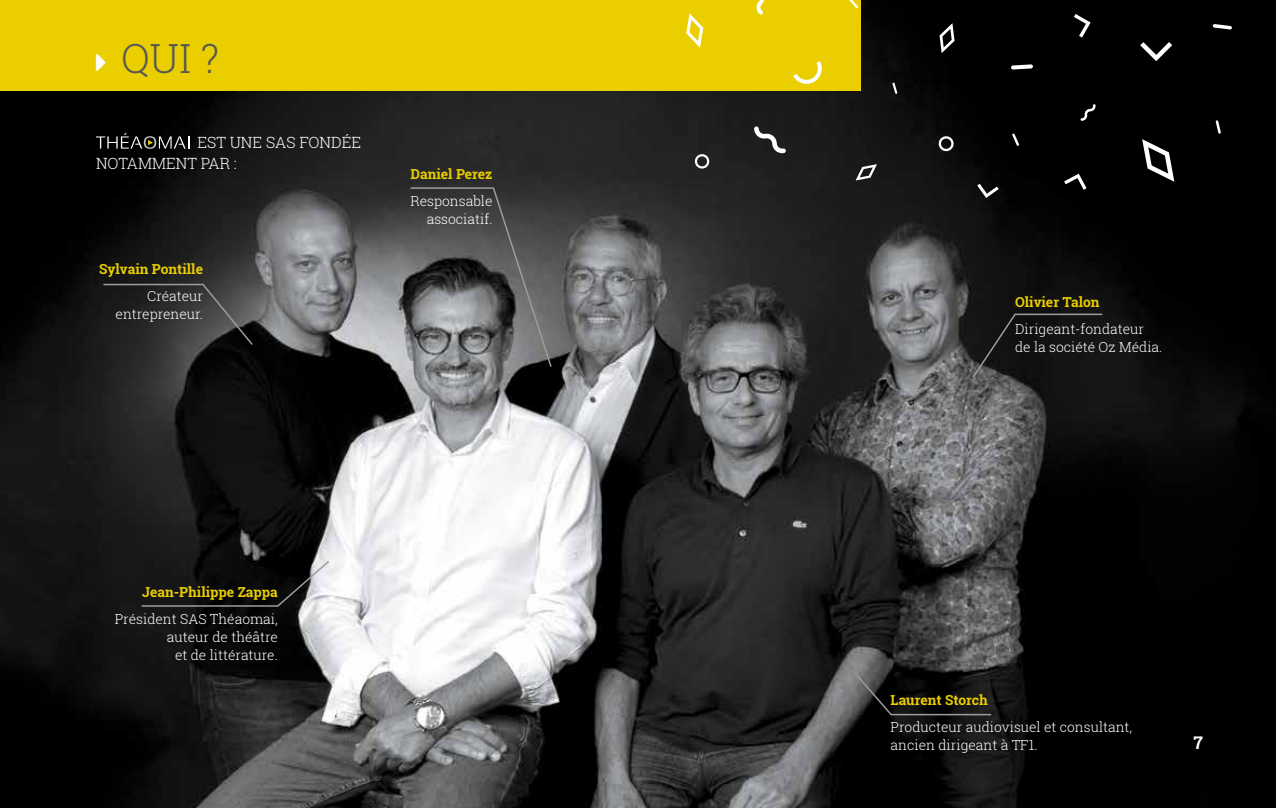
<style>
.page{position:relative;width:1276px;height:808px;background:#fff}
.page>*{position:absolute;margin:0;border:0;box-sizing:border-box;transform-origin:0 0}
.t1{font:300 40.2px "Roboto Slab";color:#575756}
.t2{font:700 17.4px "Roboto Slab";color:#fff}
.t3{font:300 15.45px/20.1px "Roboto Slab";color:#fff}
.t4{font:300 13.8px/17.9px "Roboto Slab";color:#fff;text-align:right}
.t5{font:700 13.8px "Roboto Slab";color:#eace00}
</style>
<div class="page">
<img style="left:0;top:0;width:1276px;height:808px">
<div style="left:0;top:0;width:860px;height:91px;background:#eace00"></div>
<svg style="left:793px;top:61px;width:29px;height:23px"></svg>
<svg style="left:694px;top:154px;width:16px;height:15px"></svg>
<svg style="left:937px;top:136px;width:17px;height:15px"></svg>
<svg style="left:686px;top:13px;width:17px;height:35px"></svg>
<svg style="left:1142px;top:139px;width:32px;height:43px"></svg>
<svg style="left:939px;top:23px;width:15px;height:30px"></svg>
<svg style="left:855px;top:164px;width:22px;height:17px"></svg>
<svg style="left:1080px;top:104px;width:15px;height:17px"></svg>
<svg style="left:756px;top:0;width:8px;height:15px"></svg>
<svg style="left:754px;top:126px;width:32px;height:27px"></svg>
<svg style="left:849px;top:0;width:9px;height:8px"></svg>
<svg style="left:1215px;top:120px;width:6px;height:14px"></svg>
<svg style="left:1012px;top:133px;width:7px;height:13px"></svg>
<svg style="left:1011px;top:64px;width:22px;height:6px"></svg>
<svg style="left:892px;top:82px;width:5px;height:12px"></svg>
<svg style="left:1212px;top:24px;width:20px;height:5px"></svg>
<svg style="left:1074px;top:14px;width:16px;height:24px"></svg>
<svg style="left:977px;top:184px;width:21px;height:14px"></svg>
<svg style="left:1064px;top:174px;width:22px;height:16px"></svg>
<svg style="left:1140px;top:42px;width:32px;height:19px"></svg>
<svg style="left:96px;top:133px;width:93px;height:16px"></svg>
<svg style="left:140px;top:559px;width:191px;height:48px;background:#2a2a2a"></svg>
<svg style="left:102px;top:283px;width:152px;height:64px;background:#333"></svg>
<svg style="left:855px;top:673px;width:137px;height:43px;background:#1a1a1a"></svg>
<svg style="left:971px;top:313px;width:132px;height:66px;background:#1a1a1a"></svg>
<svg style="left:409px;top:187px;width:144px;height:182px;background:#5c5c5d"></svg>
<h1 class="t1" style="left:121px;top:31px;width:100px">QUI ?</h1>
<p class="t3" style="left:96px;top:132px;width:267px;text-indent:101px">EST UNE SAS FONDÉE<br>NOTAMMENT PAR :</p>
<p class="t5" style="left:99px;top:259px;width:105px">Sylvain Pontille</p>
<p class="t4" style="left:116px;top:287px;width:89px">Créateur entrepreneur.</p>
<p class="t5" style="left:410px;top:164px;width:83px">Daniel Perez</p>
<p class="t4" style="left:410px;top:192px;width:83px">Responsable associatif.</p>
<p class="t5" style="left:142px;top:582px;width:137px">Jean-Philippe Zappa</p>
<p class="t4" style="left:115px;top:610px;width:165px">Président SAS Théaomai, auteur de théâtre<br>et de littérature.</p>
<p class="t5" style="left:1015px;top:292px;width:86px">Olivier Talon</p>
<p class="t4" style="left:1015px;top:320px;width:149px;text-align:left">Dirigeant-fondateur de la société Oz Média.</p>
<p class="t5" style="left:890px;top:690px;width:99px">Laurent Storch</p>
<p class="t4" style="left:890px;top:718px;width:243px;text-align:left">Producteur audiovisuel et consultant, ancien dirigeant à TF1.</p>
<p class="t2" style="left:1193px;top:730px;width:11px">7</p>
</div>
